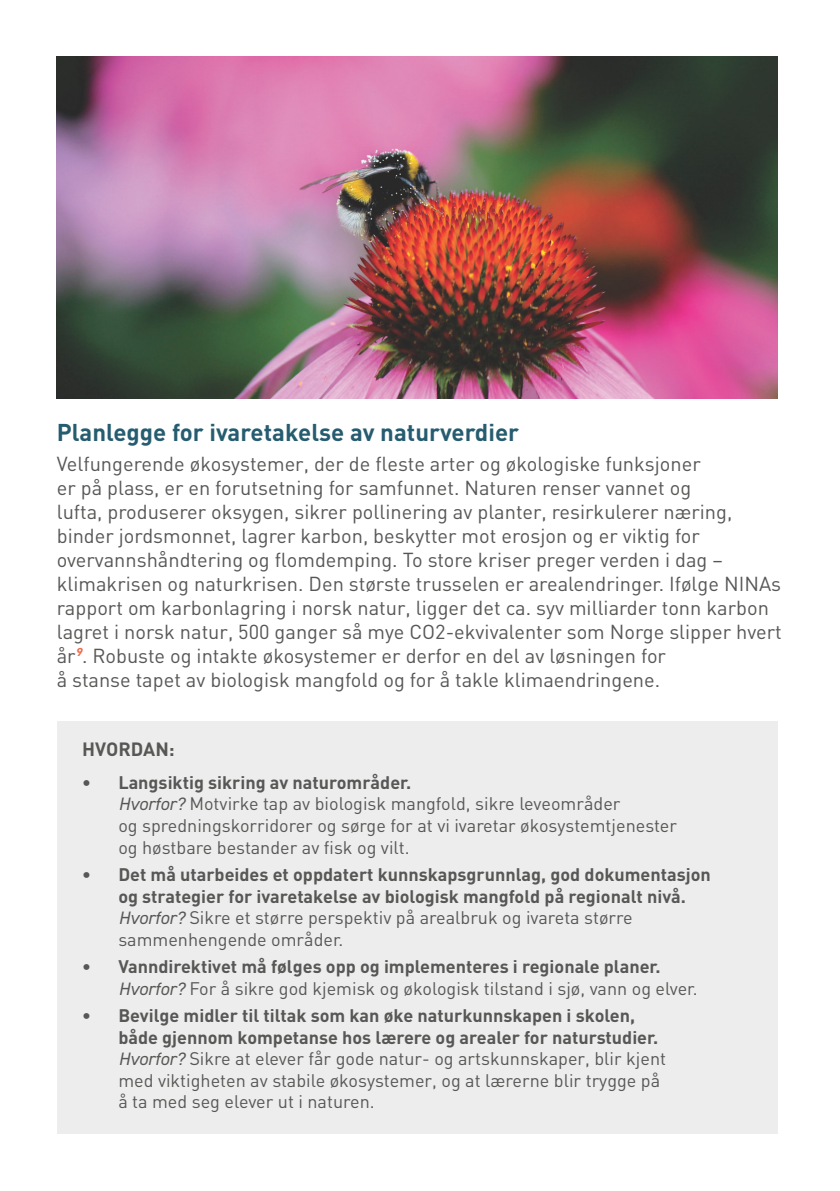
<style>
.page{position:relative;width:840px;height:1191px;background:#fff}
.page>*{position:absolute;margin:0;border:0;box-sizing:border-box;transform-origin:0 0}
.t1{font:700 24px "DIN";color:#265c70}
.t2{font:20px/24px "DIN";color:#575756}
.t3{font:700 19px "DIN";color:#575756}
.t4{font:18px/21.6px "DIN";color:#575756}
.t5{font:700 18px/21.6px "DIN";color:#575756}
.s1{font-weight:700}
.s2{font-family:"DIN2014";font-style:italic}
.s3{font-family:"DIN2014";font-weight:400;font-style:italic}
.s4{font-weight:400}
</style>
<div class="page">
<div style="left:57px;top:721px;width:720px;height:413px;background:#ededed"></div>
<img style="left:57px;top:57px;width:720px;height:341px">
<p class="t1" style="left:57px;top:417px;width:463px">Planlegge for ivaretakelse av naturverdier</p>
<p class="t2" style="left:57px;top:451px;width:726px">Velfungerende økosystemer, der de fleste arter og økologiske funksjoner<br>er på plass, er en forutsetning for samfunnet. Naturen renser vannet og<br>lufta, produserer oksygen, sikrer pollinering av planter, resirkulerer næring, binder jordsmonnet, lagrer karbon, beskytter mot erosjon og er viktig for overvannshåndtering og flomdemping. To store kriser preger verden i dag – klimakrisen og naturkrisen. Den største trusselen er arealendringer. Ifølge NINAs rapport om karbonlagring i norsk natur, ligger det ca. syv milliarder tonn karbon lagret i norsk natur, 500 ganger så mye CO2-ekvivalenter som Norge slipper hvert år<sup>9</sup>. Robuste og intakte økosystemer er derfor en del av løsningen for<br>å stanse tapet av biologisk mangfold og for å takle klimaendringene.</p>
<p class="t3" style="left:82px;top:736px;width:94px">HVORDAN:</p>
<p class="t4" style="left:118px;top:771px;width:560px;text-indent:-36px"><span class="s1">• Langsiktig sikring av naturområder.<br></span><span class="s2">Hvorfor?</span> Motvirke tap av biologisk mangfold, sikre leveområder<br>og spredningskorridorer og sørge for at vi ivaretar økosystemtjenester og høstbare bestander av fisk og vilt.</p>
<p class="t5" style="left:118px;top:863px;width:593px;text-indent:-36px">• Det må utarbeides et oppdatert kunnskapsgrunnlag, god dokumentasjon og strategier for ivaretakelse av biologisk mangfold på regionalt nivå.<br><span class="s3">Hvorfor?</span> <span class="s4">Sikre et større perspektiv på arealbruk og ivareta større sammenhengende områder.</span></p>
<p class="t5" style="left:118px;top:955px;width:580px;text-indent:-36px">• Vanndirektivet må følges opp og implementeres i regionale planer.<br><span class="s3">Hvorfor?</span> <span class="s4">For å sikre god kjemisk og økologisk tilstand i sjø, vann og elver.</span></p>
<p class="t4" style="left:118px;top:1004px;width:549px;text-indent:-36px"><span class="s1">• Bevilge midler til tiltak som kan øke naturkunnskapen i skolen, både gjennom kompetanse hos lærere og arealer for naturstudier.<br></span><span class="s2">Hvorfor?</span> Sikre at elever får gode natur- og artskunnskaper, blir kjent med viktigheten av stabile økosystemer, og at lærerne blir trygge på å ta med seg elever ut i naturen.</p>
</div>
